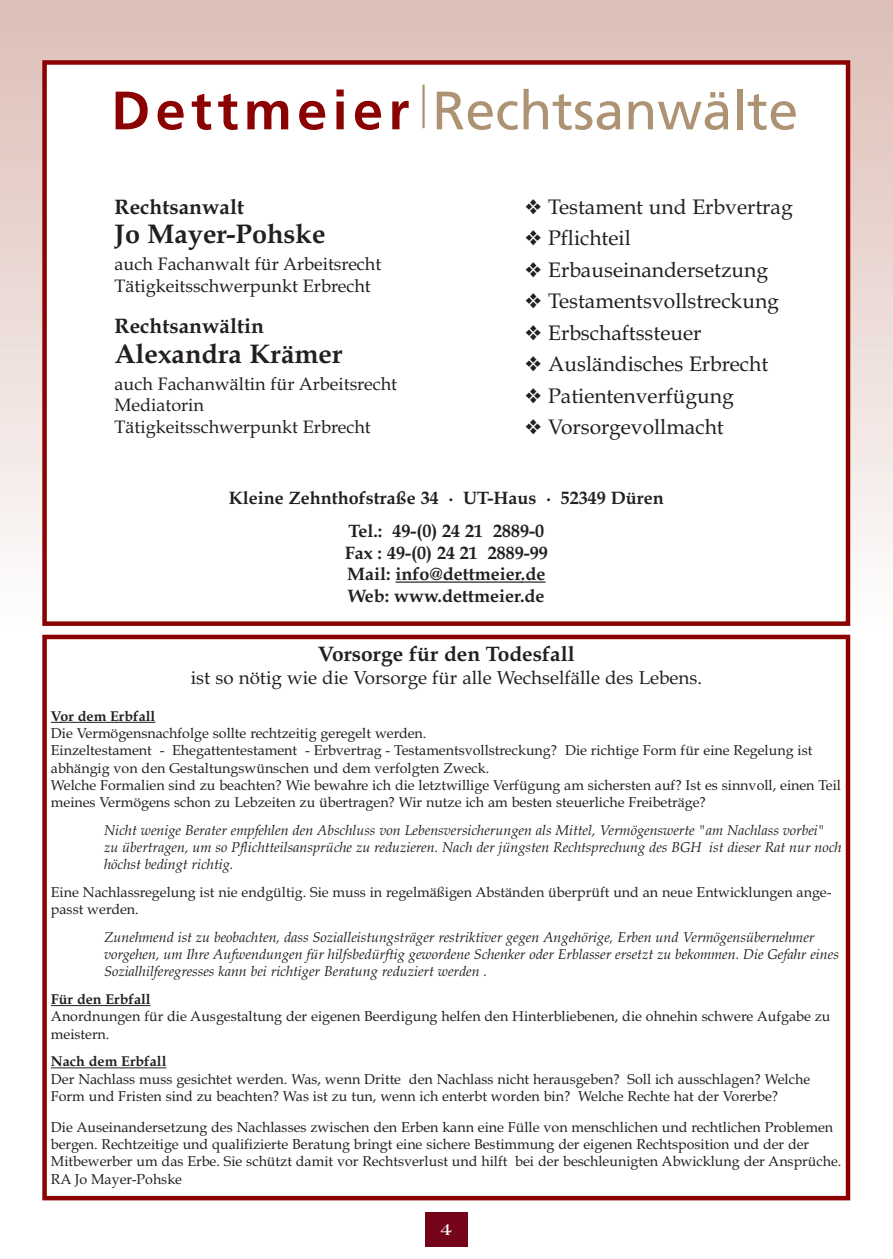
<style>
.page{position:relative;width:893px;height:1259px;background:#fff}
.page>*{position:absolute;margin:0;border:0;box-sizing:border-box;transform-origin:0 0}
.t1{font:700 27px "Book Antiqua";color:#231f20}
.t2{font:21px "Book Antiqua";color:#231f20}
.t3{font:700 21px "Book Antiqua";color:#231f20}
.t4{font:18.75px "Book Antiqua";color:#231f20}
.t5{font:18px/21.8px "Book Antiqua";color:#231f20}
.t6{font:700 18px/21.6px "Book Antiqua";color:#231f20;text-align:center}
.t7{font:700 18px "Americana";color:#fff}
.t8{font:14.25px/17.2px "Book Antiqua";color:#231f20}
.t9{font:italic 14.25px/17.2px "Book Antiqua";color:#231f20}
.t10{font:700 14.25px "Book Antiqua";color:#231f20}
</style>
<div class="page">
<div style="left:0;top:0;width:892px;height:626px;background:linear-gradient(to bottom,#dcbdb5,#fcfafa)"></div>
<div style="left:45px;top:62px;width:803px;height:561px;background:#fff"></div>
<div style="left:42px;top:60px;width:808px;height:566px;border:4px solid #8b0202"></div>
<div style="left:42px;top:634px;width:808px;height:566px;border:4px solid #8b0202"></div>
<svg style="left:437px;top:92px;width:81px;height:38px"></svg>
<svg style="left:524px;top:89px;width:96px;height:41px"></svg>
<svg style="left:629px;top:92px;width:99px;height:38px"></svg>
<div style="left:737px;top:89px;width:5px;height:40px;background:#ad9273"></div>
<svg style="left:748px;top:94px;width:48px;height:36px"></svg>
<svg style="left:116px;top:92px;width:32px;height:37px"></svg>
<svg style="left:158px;top:101px;width:26px;height:29px"></svg>
<svg style="left:192px;top:94px;width:19px;height:36px"></svg>
<svg style="left:218px;top:94px;width:20px;height:36px"></svg>
<svg style="left:247px;top:101px;width:41px;height:28px"></svg>
<svg style="left:299px;top:101px;width:26px;height:29px"></svg>
<svg style="left:336px;top:89px;width:8px;height:40px"></svg>
<svg style="left:355px;top:101px;width:26px;height:29px"></svg>
<svg style="left:392px;top:101px;width:17px;height:28px"></svg>
<hr style="left:422px;top:85px;width:3px;height:43px;background:#ad9273">
<hr style="left:395px;top:581px;width:127px;height:1px;background:#231f20">
<svg style="left:521px;top:581px;width:24px;height:1px"></svg>
<hr style="left:60px;top:722px;width:95px;height:1px;background:#231f20">
<hr style="left:51px;top:1005px;width:100px;height:1px;background:#231f20">
<hr style="left:51px;top:1067px;width:115px;height:1px;background:#231f20">
<div style="left:425px;top:1212px;width:43px;height:34px;background:#75031a"></div>
<h2 class="t3" style="left:115px;top:198px;width:131px">Rechtsanwalt</h2>
<h1 class="t1" style="left:115px;top:224px;width:212px">Jo Mayer-Pohske</h1>
<p class="t5" style="left:115px;top:255px;width:268px">auch Fachanwalt für Arbeitsrecht<br>Tätigkeitsschwerpunkt Erbrecht</p>
<h2 class="t3" style="left:115px;top:318px;width:151px">Rechtsanwältin</h2>
<h1 class="t1" style="left:115px;top:343px;width:229px">Alexandra Krämer</h1>
<p class="t5" style="left:115px;top:375px;width:284px">auch Fachanwältin für Arbeitsrecht<br>Mediatorin<br>Tätigkeitsschwerpunkt Erbrecht</p>
<h2 class="t2" style="left:525px;top:198px;width:269px">❖ Testament und Erbvertrag</h2>
<h2 class="t2" style="left:525px;top:230px;width:107px">❖ Pflichteil</h2>
<h2 class="t2" style="left:525px;top:261px;width:244px">❖ Erbauseinandersetzung</h2>
<h2 class="t2" style="left:525px;top:293px;width:255px">❖ Testamentsvollstreckung</h2>
<h2 class="t2" style="left:525px;top:324px;width:178px">❖ Erbschaftssteuer</h2>
<h2 class="t2" style="left:525px;top:356px;width:244px">❖ Ausländisches Erbrecht</h2>
<h2 class="t2" style="left:525px;top:387px;width:210px">❖ Patientenverfügung</h2>
<h2 class="t2" style="left:525px;top:419px;width:200px">❖ Vorsorgevollmacht</h2>
<p class="t6" style="left:229px;top:483px;width:436px;line-height:32.8px">Kleine Zehnthofstraße 34 · UT-Haus · 52349 Düren<br>Tel.: 49-(0) 24 21 2889-0</p>
<p class="t6" style="left:345px;top:544px;width:205px;text-align:left">Fax : 49-(0) 24 21 2889-99<br>Mail: info@dettmeier.de<br>Web: www.dettmeier.de</p>
<h2 class="t3" style="left:318px;top:645px;width:258px">Vorsorge für den Todesfall</h2>
<h3 class="t4" style="left:191px;top:670px;width:513px">ist so nötig wie die Vorsorge für alle Wechselfälle des Lebens.</h3>
<p class="t10" style="left:51px;top:710px;width:106px">Vor dem Erbfall</p>
<p class="t8" style="left:51px;top:726px;width:792px">Die Vermögensnachfolge sollte rechtzeitig geregelt werden.<br>Einzeltestament - Ehegattentestament - Erbvertrag - Testamentsvollstreckung? Die richtige Form für eine Regelung ist abhängig von den Gestaltungswünschen und dem verfolgten Zweck.<br>Welche Formalien sind zu beachten? Wie bewahre ich die letztwillige Verfügung am sichersten auf? Ist es sinnvoll, einen Teil meines Vermögens schon zu Lebzeiten zu übertragen? Wir nutze ich am besten steuerliche Freibeträge?</p>
<p class="t9" style="left:104px;top:823px;width:739px">Nicht wenige Berater empfehlen den Abschluss von Lebensversicherungen als Mittel, Vermögenswerte "am Nachlass vorbei" zu übertragen, um so Pflichtteilsansprüche zu reduzieren. Nach der jüngsten Rechtsprechung des BGH ist dieser Rat nur noch höchst bedingt richtig.</p>
<p class="t8" style="left:51px;top:885px;width:782px">Eine Nachlassregelung ist nie endgültig. Sie muss in regelmäßigen Abständen überprüft und an neue Entwicklungen ange&shy;passt werden.</p>
<p class="t9" style="left:104px;top:930px;width:736px">Zunehmend ist zu beobachten, dass Sozialleistungsträger restriktiver gegen Angehörige, Erben und Vermögensübernehmer vorgehen, um Ihre Aufwendungen für hilfsbedürftig gewordene Schenker oder Erblasser ersetzt zu bekommen. Die Gefahr eines<br>Sozialhilferegresses kann bei richtiger Beratung reduziert werden .</p>
<p class="t10" style="left:51px;top:993px;width:101px">Für den Erbfall</p>
<p class="t8" style="left:51px;top:1009px;width:781px">Anordnungen für die Ausgestaltung der eigenen Beerdigung helfen den Hinterbliebenen, die ohnehin schwere Aufgabe zu meistern.</p>
<p class="t10" style="left:51px;top:1056px;width:117px">Nach dem Erbfall</p>
<p class="t8" style="left:51px;top:1072px;width:761px">Der Nachlass muss gesichtet werden. Was, wenn Dritte den Nachlass nicht herausgeben? Soll ich ausschlagen? Welche<br>Form und Fristen sind zu beachten? Was ist zu tun, wenn ich enterbt worden bin? Welche Rechte hat der Vorerbe?</p>
<p class="t8" style="left:51px;top:1120px;width:792px">Die Auseinandersetzung des Nachlasses zwischen den Erben kann eine Fülle von menschlichen und rechtlichen Problemen bergen. Rechtzeitige und qualifizierte Beratung bringt eine sichere Bestimmung der eigenen Rechtsposition und der der Mitbewerber um das Erbe. Sie schützt damit vor Rechtsverlust und hilft bei der beschleunigten Abwicklung der Ansprüche.<br>RA Jo Mayer-Pohske</p>
<p class="t7" style="left:440px;top:1221px;width:13px">4</p>
</div>
